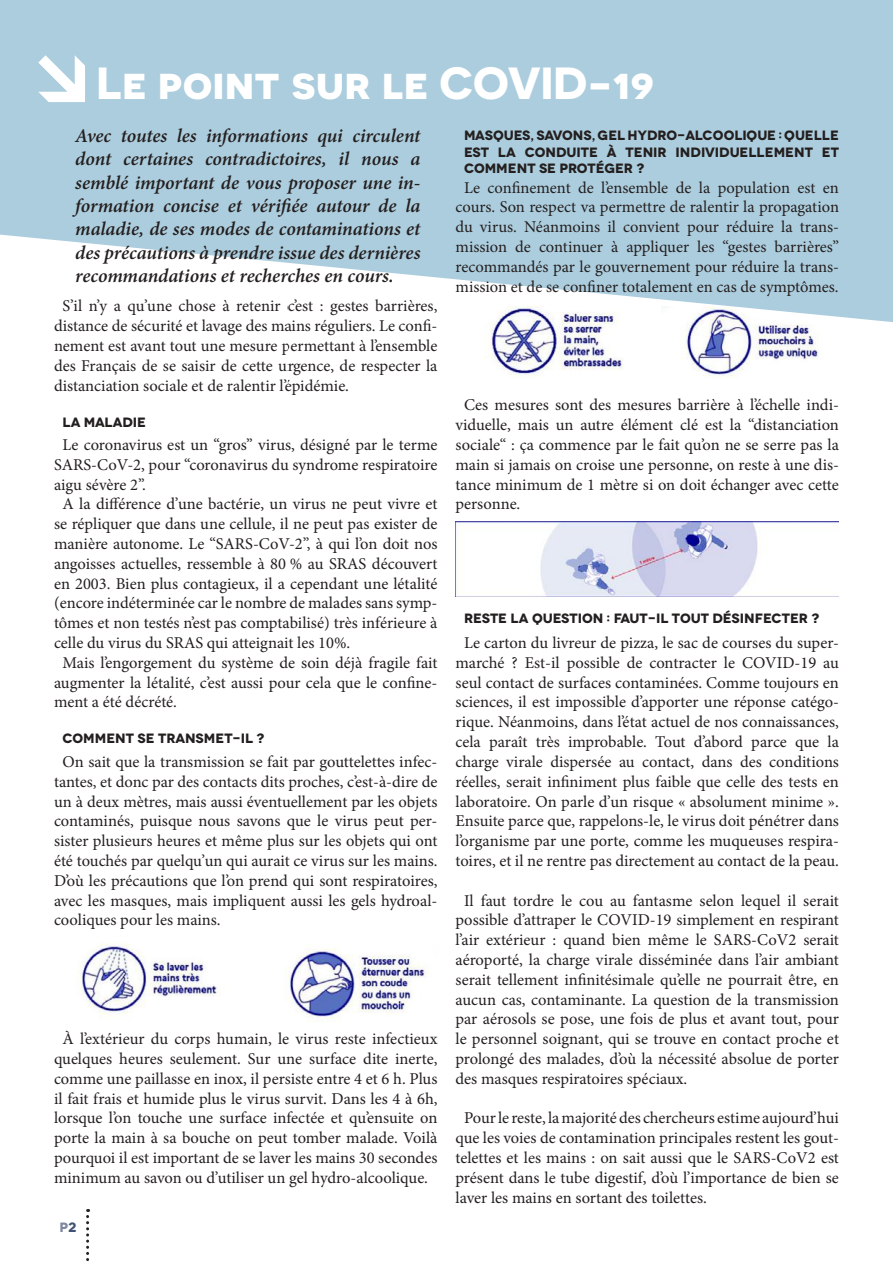
<style>
.page{position:relative;width:893px;height:1263px;background:#fff}
.page>*{position:absolute;margin:0;border:0;box-sizing:border-box;transform-origin:0 0}
.t1{font:700 45px "Novecentosanswide";color:#fff}
.t2{font:italic 600 19.5px/23.4px "Minion Pro";letter-spacing:-.005em;color:#241f1f;text-align:justify}
.t3{font:16.5px/19.8px "Minion Pro";color:#241f1f;text-align:justify}
.t4{font:700 13.5px/16.2px "Novecentowide";color:#241f1f;text-align:justify}
.t5{font:700 13.5px "Novecentowide";color:#8087a1}
.s1{color:#405372}
</style>
<div class="page">
<svg style="left:86px;top:1209px;width:3px;height:53px"></svg>
<svg style="left:0;top:0;width:893px;height:322px;background:#b5d3e1"></svg>
<svg style="left:38px;top:55px;width:47px;height:47px"></svg>
<img style="left:78px;top:944px;width:139px;height:76px">
<img style="left:456px;top:522px;width:383px;height:74px">
<img style="left:456px;top:305px;width:177px;height:72px">
<img style="left:661px;top:306px;width:178px;height:72px">
<img style="left:285px;top:945px;width:144px;height:77px">
<h1 class="t1" style="left:97px;top:55px;width:559px">Le point sur le COVID-19</h1>
<p class="t2" style="left:75px;top:124px;width:347px">Avec toutes les informations qui circulent dont certaines contradictoires, il nous a semblé important de vous proposer une in&shy;formation concise et vérifiée autour de la maladie, de ses modes de contaminations et des précautions à prendre issue des dernières recommandations et recherches en cours.</p>
<p class="t3" style="left:54px;top:296px;width:385px;text-indent:9px">S’il n’y a qu’une chose à retenir c’est : gestes barrières, distance de sécurité et lavage des mains réguliers. Le confi&shy;nement est avant tout une mesure permettant à l’ensemble des Français de se saisir de cette urgence, de respecter la distanciation sociale et de ralentir l’épidémie.</p>
<p class="t4" style="left:63px;top:414px;width:85px">LA MALADIE</p>
<p class="t3" style="left:63px;top:435px;width:376px">Le coronavirus est un “gros” virus, désigné par le terme</p>
<p class="t3" style="left:54px;top:455px;width:385px">SARS-CoV-2, pour “coronavirus du syndrome respiratoire</p>
<p class="t3" style="left:54px;top:475px;width:93px">aigu sévère 2”.</p>
<p class="t3" style="left:63px;top:494px;width:376px">A la différence d’une bactérie, un virus ne peut vivre et</p>
<p class="t3" style="left:54px;top:514px;width:385px">se répliquer que dans une cellule, il ne peut pas exister de</p>
<p class="t3" style="left:54px;top:534px;width:385px">manière autonome. Le “SARS-CoV-2”, à qui l’on doit nos</p>
<p class="t3" style="left:54px;top:554px;width:385px">angoisses actuelles, ressemble à 80 % au SRAS découvert</p>
<p class="t3" style="left:54px;top:574px;width:385px">en 2003. Bien plus contagieux, il a cependant une létalité</p>
<p class="t3" style="left:54px;top:593px;width:385px">(encore indéterminée car le nombre de malades sans symp-</p>
<p class="t3" style="left:54px;top:613px;width:385px">tômes et non testés n’est pas comptabilisé) très inférieure à</p>
<p class="t3" style="left:54px;top:633px;width:298px">celle du virus du SRAS qui atteignait les 10%.</p>
<p class="t3" style="left:63px;top:653px;width:376px">Mais l’engorgement du système de soin déjà fragile fait</p>
<p class="t3" style="left:54px;top:673px;width:385px">augmenter la létalité, c’est aussi pour cela que le confine-</p>
<p class="t3" style="left:54px;top:692px;width:124px">ment a été décrété.</p>
<p class="t4" style="left:63px;top:731px;width:204px">COMMENT SE TRANSMET-IL ?</p>
<p class="t3" style="left:54px;top:752px;width:385px;text-indent:9px">On sait que la transmission se fait par gouttelettes infec&shy;tantes, et donc par des contacts dits proches, c’est-à-dire de un à deux mètres, mais aussi éventuellement par les objets contaminés, puisque nous savons que le virus peut per&shy;sister plusieurs heures et même plus sur les objets qui ont été touchés par quelqu’un qui aurait ce virus sur les mains.<br>D’où les précautions que l’on prend qui sont respiratoires, avec les masques, mais impliquent aussi les gels hydroal&shy;cooliques pour les mains.</p>
<p class="t3" style="left:54px;top:1029px;width:385px;text-align:center">À l’extérieur du corps humain, le virus reste infectieux quelques heures seulement. Sur une surface dite inerte, comme une paillasse en inox, il persiste entre 4 et 6 h. Plus il fait frais et humide plus le virus survit. Dans les 4 à 6h, lorsque l’on touche une surface infectée et qu’ensuite on porte la main à sa bouche on peut tomber malade. Voilà pourquoi il est important de se laver les mains 30 secondes minimum au savon ou d’utiliser un gel hydro-alcoolique.</p>
<p class="t5" style="left:60px;top:1219px;width:19px">P<span class="s1">2</span></p>
<p class="t4" style="left:464px;top:128px;width:376px">MASQUES, SAVONS, GEL HYDRO-ALCOOLIQUE : QUELLE EST LA CONDUITE À TENIR INDIVIDUELLEMENT ET COMMENT SE PROTÉGER ?</p>
<p class="t3" style="left:455px;top:178px;width:385px;text-align:center">Le confinement de l’ensemble de la population est en cours. Son respect va permettre de ralentir la propagation du virus. Néanmoins il convient pour réduire la trans&shy;mission de continuer à appliquer les “gestes barrières” recommandés par le gouvernement pour réduire la trans&shy;mission et de se confiner totalement en cas de symptômes.</p>
<p class="t3" style="left:455px;top:395px;width:385px;text-indent:9px">Ces mesures sont des mesures barrière à l’échelle indi&shy;viduelle, mais un autre élément clé est la “distanciation sociale“ : ça commence par le fait qu’on ne se serre pas la main si jamais on croise une personne, on reste à une dis&shy;tance minimum de 1 mètre si on doit échanger avec cette personne.</p>
<p class="t4" style="left:464px;top:610px;width:357px">RESTE LA QUESTION : FAUT-IL TOUT DÉSINFECTER ?</p>
<p class="t3" style="left:455px;top:633px;width:385px;text-align:center">Le carton du livreur de pizza, le sac de courses du super&shy;marché ? Est-il possible de contracter le COVID-19 au seul contact de surfaces contaminées. Comme toujours en sciences, il est impossible d’apporter une réponse catégo&shy;rique. Néanmoins, dans l’état actuel de nos connaissances, cela paraît très improbable. Tout d’abord parce que la charge virale dispersée au contact, dans des conditions réelles, serait infiniment plus faible que celle des tests en laboratoire. On parle d’un risque « absolument minime ».<br>Ensuite parce que, rappelons-le, le virus doit pénétrer dans l’organisme par une porte, comme les muqueuses respira&shy;toires, et il ne rentre pas directement au contact de la peau.</p>
<p class="t3" style="left:455px;top:890px;width:385px;text-indent:9px">Il faut tordre le cou au fantasme selon lequel il serait possible d’attraper le COVID-19 simplement en respirant l’air extérieur : quand bien même le SARS-CoV2 serait aéroporté, la charge virale disséminée dans l’air ambiant serait tellement infinitésimale qu’elle ne pourrait être, en aucun cas, contaminante. La question de la transmission par aérosols se pose, une fois de plus et avant tout, pour le personnel soignant, qui se trouve en contact proche et prolongé des malades, d’où la nécessité absolue de porter des masques respiratoires spéciaux.</p>
<p class="t3" style="left:455px;top:1108px;width:385px;text-indent:9px">Pour le reste, la majorité des chercheurs estime aujourd’hui que les voies de contamination principales restent les gout&shy;telettes et les mains : on sait aussi que le SARS-CoV2 est présent dans le tube digestif, d’où l’importance de bien se laver les mains en sortant des toilettes.</p>
</div>
